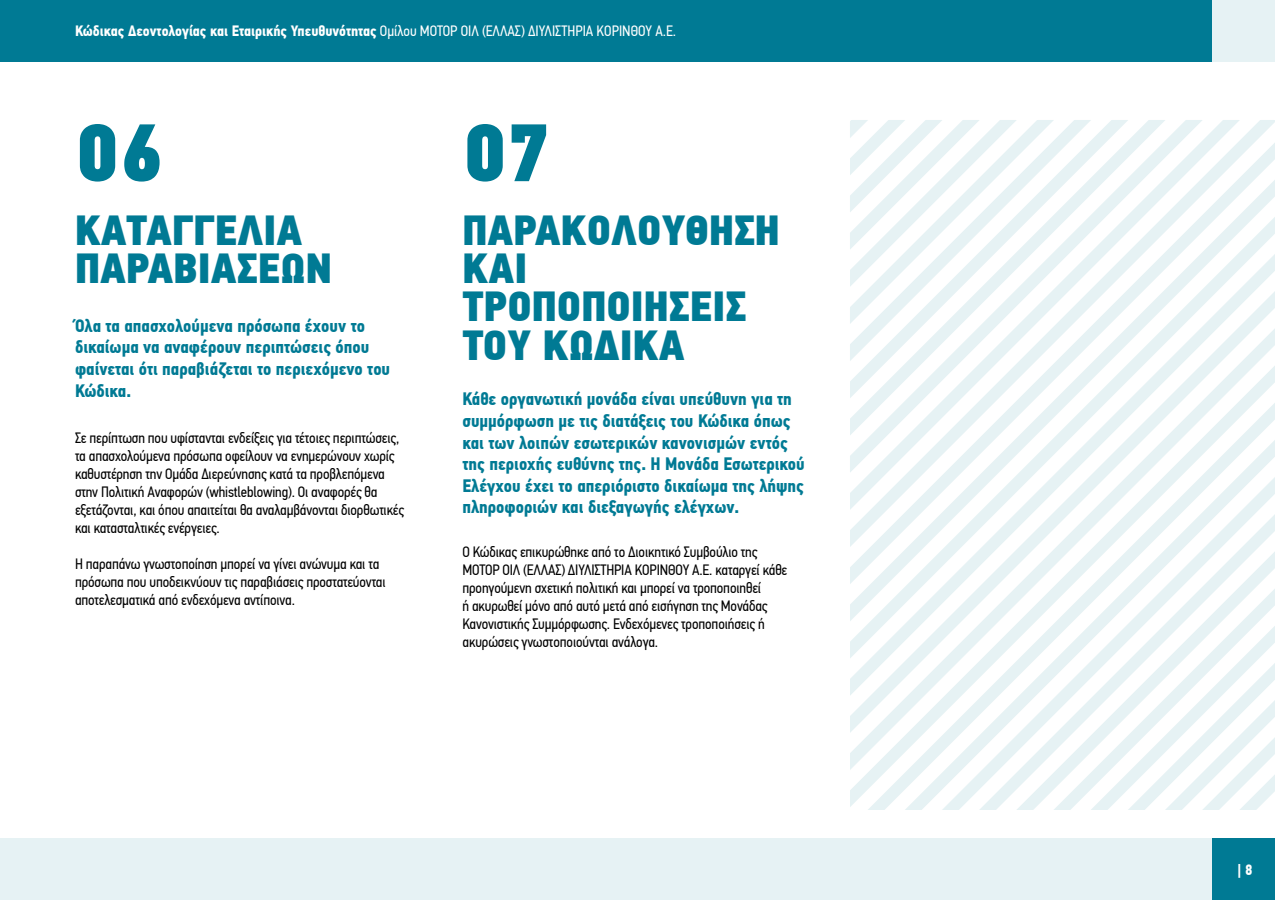
<style>
.page{position:relative;width:1275px;height:900px;background:#fff}
.page>*{position:absolute;margin:0;border:0;box-sizing:border-box;transform-origin:0 0}
.t1{font:81.6px "PF Din Text Cond Pro X Black";color:#007a94}
.t2{font:42px/38.4px "PF Din Text Cond Pro X Black";color:#007a94}
.t3{font:700 18px/21.6px "PF Din Text Cond Pro";color:#007a94}
.t4{font:15px/18px "PF Din Text Cond Pro";letter-spacing:-.01em;color:#000}
.t5{font:700 15px "PF Din Text Cond Pro";color:#fff}
.s1{font-weight:400}
</style>
<div class="page">
<div style="left:63px;top:0;width:1212px;height:61px;background:#e6f2f4"></div>
<div style="left:0;top:839px;width:1212px;height:61px;background:#e6f2f4"></div>
<div style="left:0;top:0;width:1212px;height:61px;background:#007a94"></div>
<div style="left:1212px;top:839px;width:63px;height:61px;background:#007a94"></div>
<svg style="left:942px;top:770px;width:74px;height:40px"></svg>
<svg style="left:850px;top:120px;width:425px;height:208px"></svg>
<svg style="left:850px;top:328px;width:425px;height:442px"></svg>
<svg style="left:1016px;top:551px;width:259px;height:259px"></svg>
<svg style="left:1091px;top:626px;width:184px;height:184px"></svg>
<p class="t5" style="left:75px;top:22px;width:603px">Κώδικας Δεοντολογίας και Εταιρικής Υπευθυνότητας <span class="s1">Ομίλου ΜΟΤΟΡ ΟΙΛ (ΕΛΛΑΣ) ΔΙΥΛΙΣΤΗΡΙΑ ΚΟΡΙΝΘΟΥ Α.Ε.</span></p>
<h1 class="t1" style="left:75px;top:102px;width:90px">06</h1>
<h1 class="t1" style="left:463px;top:102px;width:90px">07</h1>
<h2 class="t2" style="left:75px;top:212px;width:258px">ΚΑΤΑΓΓΕΛΊΑ<br>ΠΑΡΑΒΙΆΣΕΩΝ</h2>
<h2 class="t2" style="left:462px;top:212px;width:314px">ΠΑΡΑΚΟΛΟΎΘΗΣΗ<br>ΚΑΙ<br>ΤΡΟΠΟΠΟΙΉΣΕΙΣ<br>ΤΟΥ ΚΏΔΙΚΑ</h2>
<p class="t3" style="left:75px;top:315px;width:317px">Όλα τα απασχολούμενα πρόσωπα έχουν το δικαίωμα να αναφέρουν περιπτώσεις όπου φαίνεται ότι παραβιάζεται το περιεχόμενο του Κώδικα.</p>
<p class="t3" style="left:463px;top:389px;width:344px">Κάθε οργανωτική μονάδα είναι υπεύθυνη για τη συμμόρφωση με τις διατάξεις του Κώδικα όπως και των λοιπών εσωτερικών κανονισμών εντός της περιοχής ευθύνης της. Η Μονάδα Εσωτερικού Ελέγχου έχει το απεριόριστο δικαίωμα της λήψης πληροφοριών και διεξαγωγής ελέγχων.</p>
<p class="t4" style="left:75px;top:429px;width:331px">Σε περίπτωση που υφίστανται ενδείξεις για τέτοιες περιπτώσεις, τα απασχολούμενα πρόσωπα οφείλουν να ενημερώνουν χωρίς καθυστέρηση την Ομάδα Διερεύνησης κατά τα προβλεπόμενα στην Πολιτική Αναφορών (whistleblowing). Οι αναφορές θα εξετάζονται, και όπου απαιτείται θα αναλαμβάνονται διορθωτικές και κατασταλτικές ενέργειες.</p>
<p class="t4" style="left:75px;top:555px;width:312px">Η παραπάνω γνωστοποίηση μπορεί να γίνει ανώνυμα και τα πρόσωπα που υποδεικνύουν τις παραβιάσεις προστατεύονται αποτελεσματικά από ενδεχόμενα αντίποινα.</p>
<p class="t4" style="left:462px;top:543px;width:326px">Ο Κώδικας επικυρώθηκε από το Διοικητικό Συμβούλιο της ΜΟΤΟΡ ΟΙΛ (ΕΛΛΑΣ) ΔΙΥΛΙΣΤΗΡΙΑ ΚΟΡΙΝΘΟΥ Α.Ε. καταργεί κάθε προηγούμενη σχετική πολιτική και μπορεί να τροποποιηθεί<br>ή ακυρωθεί μόνο από αυτό μετά από εισήγηση της Μονάδας Κανονιστικής Συμμόρφωσης. Ενδεχόμενες τροποποιήσεις ή ακυρώσεις γνωστοποιούνται ανάλογα.</p>
<p class="t5" style="left:1238px;top:861px;width:16px">| 8</p>
</div>
